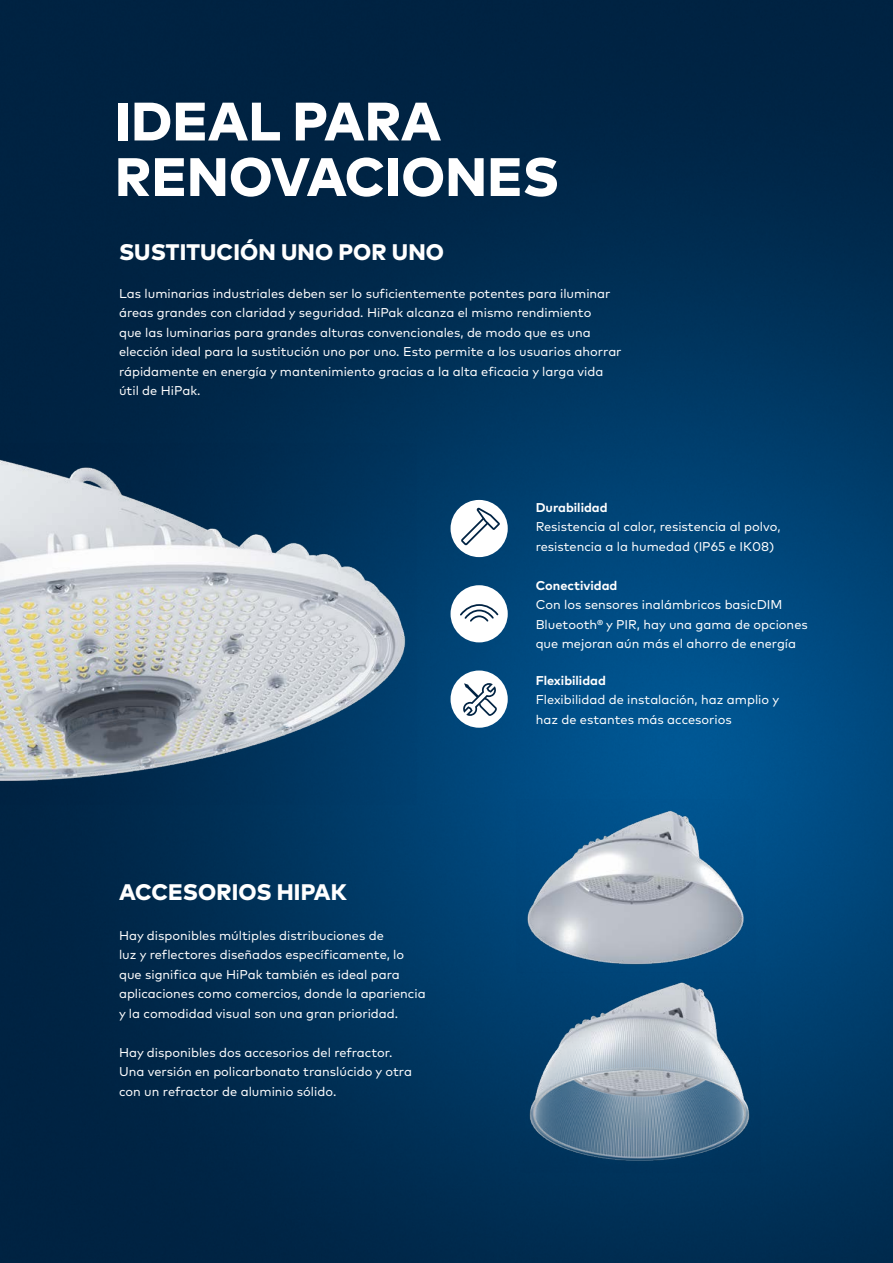
<style>
.page{position:relative;width:893px;height:1263px;background:#fff}
.page>*{position:absolute;margin:0;border:0;box-sizing:border-box;transform-origin:0 0}
.t1{font:800 54px/55.5px "Mark Pro";letter-spacing:.005em;color:#fff}
.t2{font:800 22.5px "Mark Pro";letter-spacing:.005em;color:#fff}
.t3{font:12.75px/19.5px "Mark Pro";color:#fff}
.t4{font:700 12.75px "Mark Pro";color:#fff}
</style>
<div class="page">
<img style="left:0;top:0;width:893px;height:1263px">
<img style="left:517px;top:799px;width:238px;height:174px">
<img style="left:521px;top:973px;width:240px;height:199px">
<img style="left:0;top:443px;width:417px;height:361px">
<div style="left:451px;top:500px;width:57px;height:57px;background:#fff;border-radius:50%"></div>
<svg style="left:459px;top:507px;width:43px;height:40px"></svg>
<div style="left:451px;top:585px;width:57px;height:57px;background:#fff;border-radius:50%"></div>
<svg style="left:460px;top:604px;width:39px;height:18px"></svg>
<div style="left:451px;top:670px;width:57px;height:58px;background:#fff;border-radius:50%"></div>
<svg style="left:463px;top:683px;width:34px;height:33px"></svg>
<h1 class="t1" style="left:115px;top:89px;width:446px">IDEAL PARA<br>RENOVACIONES</h1>
<h2 class="t2" style="left:119px;top:235px;width:326px">SUSTITUCIÓN UNO POR UNO</h2>
<p class="t3" style="left:119px;top:282px;width:504px">Las luminarias industriales deben ser lo suficientemente potentes para iluminar áreas grandes con claridad y seguridad. HiPak alcanza el mismo rendimiento<br>que las luminarias para grandes alturas convencionales, de modo que es una elección ideal para la sustitución uno por uno. Esto permite a los usuarios ahorrar rápidamente en energía y mantenimiento gracias a la alta eficacia y larga vida útil de HiPak.</p>
<h2 class="t2" style="left:119px;top:875px;width:229px">ACCESORIOS HIPAK</h2>
<p class="t3" style="left:119px;top:924px;width:308px">Hay disponibles múltiples distribuciones de<br>luz y reflectores diseñados específicamente, lo que significa que HiPak también es ideal para aplicaciones como comercios, donde la apariencia y la comodidad visual son una gran prioridad.</p>
<p class="t3" style="left:119px;top:1041px;width:294px">Hay disponibles dos accesorios del refractor.<br>Una versión en policarbonato translúcido y otra con un refractor de aluminio sólido.</p>
<p class="t4" style="left:536px;top:498px;width:73px">Durabilidad</p>
<p class="t3" style="left:536px;top:516px;width:246px">Resistencia al calor, resistencia al polvo, resistencia a la humedad (IP65 e IK08)</p>
<p class="t4" style="left:536px;top:575px;width:83px">Conectividad</p>
<p class="t3" style="left:536px;top:594px;width:274px">Con los sensores inalámbricos basicDIM<br>Bluetooth® y PIR, hay una gama de opciones que mejoran aún más el ahorro de energía</p>
<p class="t4" style="left:536px;top:670px;width:72px">Flexibilidad</p>
<p class="t3" style="left:536px;top:689px;width:245px">Flexibilidad de instalación, haz amplio y haz de estantes más accesorios</p>
</div>
